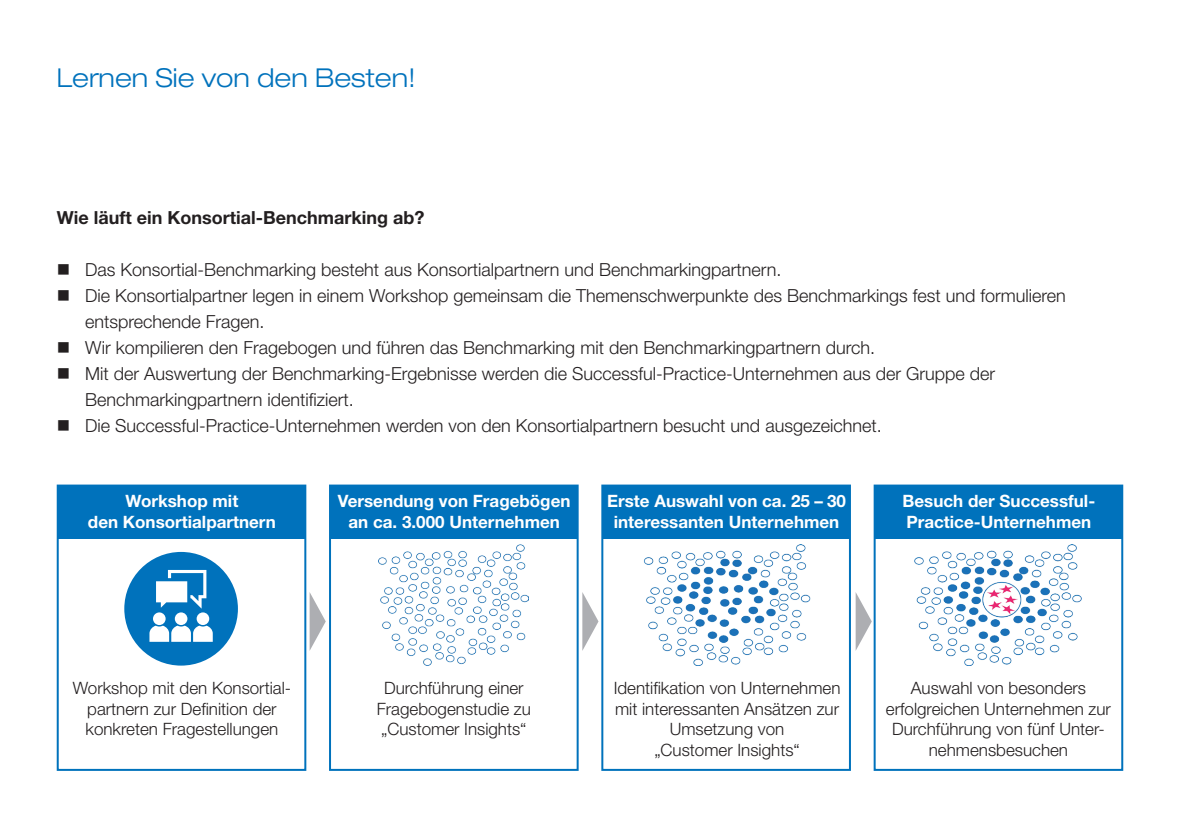
<style>
.page{position:relative;width:1180px;height:840px;background:#fff}
.page>*{position:absolute;margin:0;border:0;box-sizing:border-box;transform-origin:0 0}
.t1{font:300 expanded 26px "Helvetica Neue LT Std";color:#0072bc}
.t2{font:300 18px/26px "Helvetica Neue LT Std";color:#231f20}
.t3{font:700 18px "Helvetica Neue LT Std";color:#231f20}
.t4{font:300 17px/20.4px "Helvetica Neue LT Std";color:#231f20;text-align:center}
.t5{font:700 17px/20.4px "Helvetica Neue LT Std";color:#fff;text-align:center}
</style>
<div class="page">
<div style="left:329px;top:484px;width:249px;height:286px;border:2px solid #0072bc"></div>
<div style="left:57px;top:484px;width:249px;height:286px;border:2px solid #0072bc"></div>
<div style="left:601px;top:484px;width:249px;height:286px;border:2px solid #0072bc"></div>
<div style="left:873px;top:484px;width:250px;height:286px;border:2px solid #0072bc"></div>
<div style="left:330px;top:484px;width:247px;height:54px;background:#0072bc"></div>
<div style="left:58px;top:484px;width:247px;height:54px;background:#0072bc"></div>
<div style="left:602px;top:484px;width:248px;height:54px;background:#0072bc"></div>
<div style="left:874px;top:484px;width:248px;height:54px;background:#0072bc"></div>
<img style="left:379px;top:544px;width:149px;height:121px">
<img style="left:644px;top:544px;width:167px;height:121px">
<img style="left:914px;top:544px;width:168px;height:121px">
<svg style="left:855px;top:592px;width:16px;height:58px"></svg>
<svg style="left:582px;top:592px;width:16px;height:58px"></svg>
<svg style="left:309px;top:592px;width:17px;height:58px"></svg>
<div style="left:124px;top:551px;width:114px;height:114px;background:#0072bc;border-radius:50%"></div>
<svg style="left:149px;top:569px;width:64px;height:72px"></svg>
<h1 class="t1" style="left:57px;top:62px;width:360px">Lernen Sie von den Besten!</h1>
<p class="t3" style="left:57px;top:206px;width:369px">Wie läuft ein Konsortial-Benchmarking ab?</p>
<p class="t2" style="left:57px;top:256px;width:726px">■ Das Konsortial-Benchmarking besteht aus Konsortialpartnern und Benchmarkingpartnern.</p>
<p class="t2" style="left:85px;top:282px;width:982px;text-indent:-28px">■ Die Konsortialpartner legen in einem Workshop gemeinsam die Themenschwerpunkte des Benchmarkings fest und formulieren entsprechende Fragen.</p>
<p class="t2" style="left:57px;top:334px;width:819px">■ Wir kompilieren den Fragebogen und führen das Benchmarking mit den Benchmarkingpartnern durch.</p>
<p class="t2" style="left:85px;top:360px;width:911px;text-indent:-28px">■ Mit der Auswertung der Benchmarking-Ergebnisse werden die Successful-Practice-Unternehmen aus der Gruppe der<br>Benchmarkingpartnern identifiziert.</p>
<p class="t2" style="left:57px;top:412px;width:826px">■ Die Successful-Practice-Unternehmen werden von den Konsortialpartnern besucht und ausgezeichnet.</p>
<p class="t5" style="left:88px;top:490px;width:189px">Workshop mit<br>den Konsortialpartnern</p>
<p class="t5" style="left:607px;top:490px;width:240px">Erste Auswahl von ca. 25 – 30 interessanten Unternehmen</p>
<p class="t5" style="left:902px;top:490px;width:194px;text-align:left">Besuch der Successful-<br>Practice-Unternehmen</p>
<p class="t5" style="left:338px;top:490px;width:234px">Versendung von Fragebögen an ca. 3.000 Unternehmen</p>
<p class="t4" style="left:73px;top:677px;width:218px">Workshop mit den Konsortial&shy;partnern zur Definition der konkreten Fragestellungen</p>
<p class="t4" style="left:613px;top:677px;width:228px">Identifikation von Unternehmen mit interessanten Ansätzen zur<br>Umsetzung von<br>„Customer Insights“</p>
<p class="t4" style="left:885px;top:677px;width:226px">Auswahl von besonders erfolgreichen Unternehmen zur<br>Durchführung von fünf Unter&shy;nehmensbesuchen</p>
<p class="t4" style="left:377px;top:677px;width:155px">Durchführung einer<br>Fragebogenstudie zu „Customer Insights“</p>
</div>
